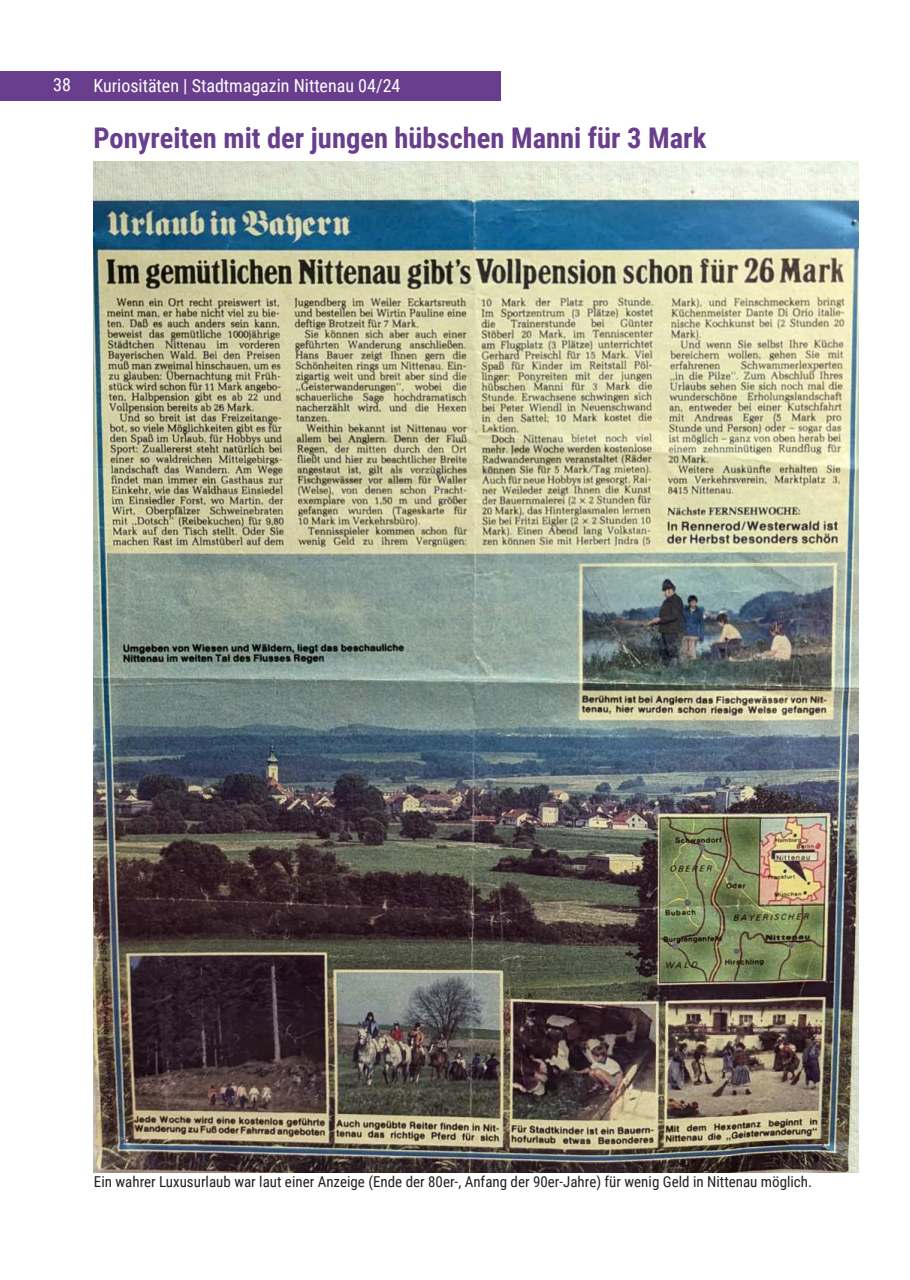
<style>
.page{position:relative;width:910px;height:1280px;background:#fff}
.page>*{position:absolute;margin:0;border:0;box-sizing:border-box;transform-origin:0 0}
.t1{font:700 28.5px "Roboto Condensed";color:#683e8d}
.t2{font:18px "Roboto Condensed";color:#fff}
.t3{font:15px "Roboto Condensed";color:#231f20}
</style>
<div class="page">
<div style="left:0;top:72px;width:500px;height:29px;background:#683e8d"></div>
<img style="left:94px;top:161px;width:765px;height:1011px">
<p class="t2" style="left:53px;top:77px;width:19px">38</p>
<p class="t2" style="left:93px;top:78px;width:308px">Kuriositäten | Stadtmagazin Nittenau 04/24</p>
<h1 class="t1" style="left:94px;top:126px;width:614px">Ponyreiten mit der jungen hübschen Manni für 3 Mark</h1>
<p class="t3" style="left:94px;top:1175px;width:720px">Ein wahrer Luxusurlaub war laut einer Anzeige (Ende der 80er-, Anfang der 90er-Jahre) für wenig Geld in Nittenau möglich.</p>
</div>
